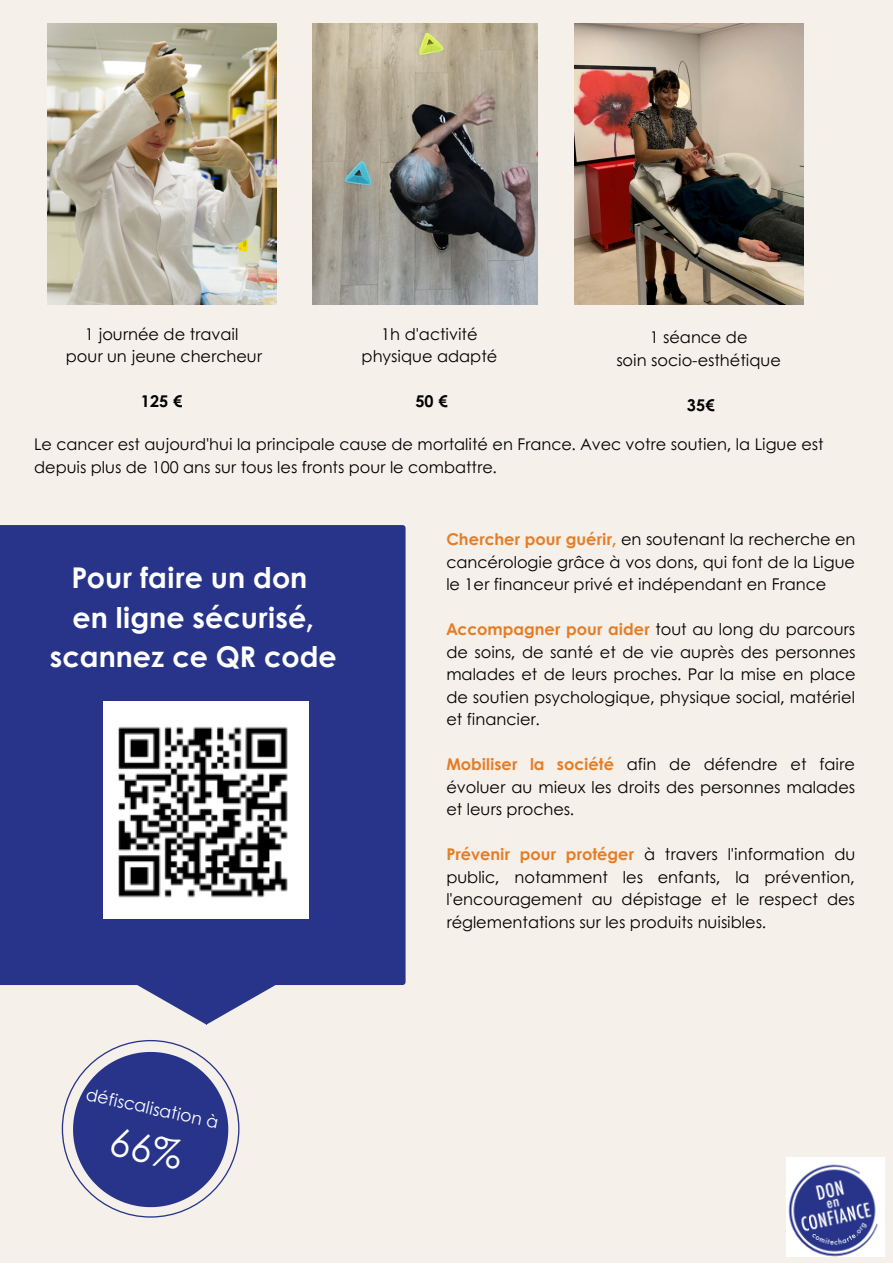
<style>
.page{position:relative;width:893px;height:1264px;background:#fff}
.page>*{position:absolute;margin:0;border:0;box-sizing:border-box;transform-origin:0 0}
.t1{font:700 28.5px/39.3px "Century Gothic";color:#fff;text-align:center}
.t2{font:17.25px "Century Gothic";color:#fff}
.t3{font:16.2px/22.5px "Century Gothic";color:#000;text-align:justify}
.t4{font:700 16.2px "Century Gothic";color:#000}
.s1{font-weight:700;color:#e57d27}
</style>
<div class="page">
<div style="left:0;top:0;width:892px;height:1262px;background:#f5f0e9"></div>
<img style="left:574px;top:23px;width:229px;height:281px">
<img style="left:313px;top:23px;width:224px;height:281px">
<img style="left:48px;top:23px;width:228px;height:281px">
<div style="left:0;top:525px;width:405px;height:460px;background:#27348a"></div>
<img style="left:104px;top:701px;width:204px;height:217px">
<img style="left:786px;top:1157px;width:98px;height:98px">
<svg style="left:137px;top:945px;width:138px;height:79px"></svg>
<svg style="left:62px;top:1040px;width:177px;height:177px"></svg>
<p class="t3" style="left:85px;top:322px;width:155px">1 journée de travail</p>
<p class="t3" style="left:66px;top:344px;width:198px">pour un jeune chercheur</p>
<p class="t4" style="left:141px;top:389px;width:43px">125 €</p>
<p class="t3" style="left:34px;top:432px;width:790px">Le cancer est aujourd'hui la principale cause de mortalité en France. Avec votre soutien, la Ligue est depuis plus de 100 ans sur tous les fronts pour le combattre.</p>
<p class="t3" style="left:381px;top:322px;width:98px">1h d'activité</p>
<p class="t3" style="left:361px;top:344px;width:137px">physique adapté</p>
<p class="t4" style="left:415px;top:389px;width:34px">50 €</p>
<p class="t3" style="left:649px;top:325px;width:99px">1 séance de</p>
<p class="t3" style="left:616px;top:348px;width:166px">soin socio-esthétique</p>
<p class="t4" style="left:687px;top:392px;width:29px">35€</p>
<p class="t1" style="left:71px;top:557px;width:237px">Pour faire un don</p>
<p class="t1" style="left:50px;top:596px;width:288px">en ligne sécurisé, scannez ce QR code</p>
<p class="t2" style="left:89px;top:1081px;width:137px;rotate:12deg">défiscalisation à</p>
<p class="t3" style="left:446px;top:527px;width:410px"><span class="s1">Chercher pour guérir,</span> en soutenant la recherche en cancérologie grâce à vos dons, qui font de la Ligue le 1er financeur privé et indépendant en France</p>
<p class="t3" style="left:446px;top:617px;width:411px"><span class="s1">Accompagner pour aider</span> tout au long du parcours de soins, de santé et de vie auprès des personnes malades et de leurs proches. Par la mise en place de soutien psychologique, physique social, matériel et financier.</p>
<p class="t3" style="left:446px;top:752px;width:410px"><span class="s1">Mobiliser la société</span> afin de défendre et faire évoluer au mieux les droits des personnes malades et leurs proches.</p>
<p class="t3" style="left:446px;top:842px;width:410px"><span class="s1">Prévenir pour protéger</span> à travers l'information du public, notamment les enfants, la prévention, l'encouragement au dépistage et le respect des réglementations sur les produits nuisibles.</p>
</div>
